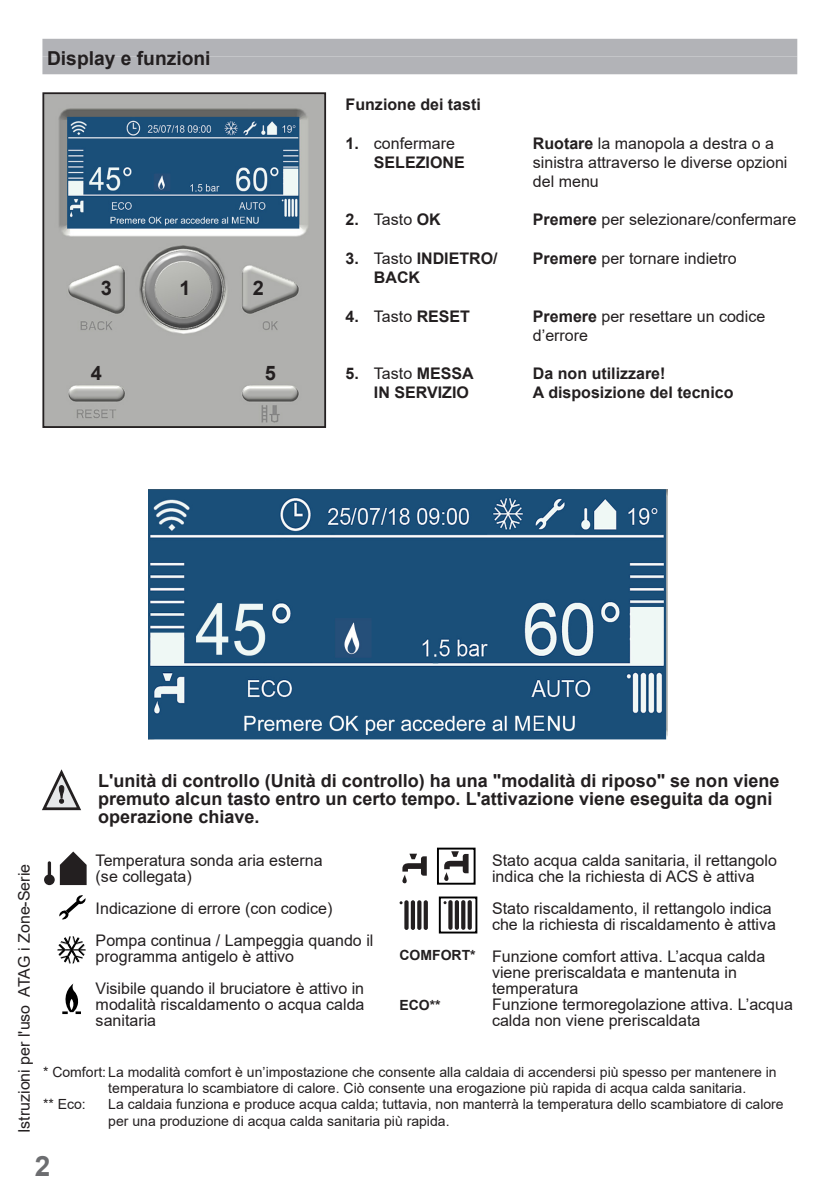
<style>
.page{position:relative;width:840px;height:1191px;background:#fff}
.page>*{position:absolute;margin:0;border:0;box-sizing:border-box;transform-origin:0 0}
.t1{font:700 28px "Arial";color:#6c6d70}
.Gewone_tekst_Corgi{font:700 20px "Arial";color:#231f20}
.subkop{font:700 19.2px "Arial";color:#231f20}
.LetOp_Corgi{font:700 18px/18px "Arial";color:#231f20}
.Gewone_tekst_Corgi-2{font:16px/16px "Arial";color:#231f20}
.Gewone_tekst_Corgi-3{font:700 16px "Arial";color:#231f20}
.Gewone_tekst_Corgi-4{font:14px/16px "Arial";color:#231f20}
.Gewone_tekst_Corgi-5{font:700 14px "Arial";color:#231f20}
.s1{font-weight:700}
.s2{font-weight:400}
</style>
<div class="page">
<div style="left:42px;top:57px;width:754px;height:17px;background:#b2b3b7"></div>
<div style="left:42px;top:39px;width:754px;height:18px;background:#b2b3b7"></div>
<img style="left:45px;top:95px;width:278px;height:330px">
<div style="left:42px;top:92px;width:284px;height:336px;border:2px solid #231f20"></div>
<img style="left:148px;top:489px;width:519px;height:250px">
<svg style="left:42px;top:769px;width:39px;height:41px"></svg>
<svg style="left:402px;top:853px;width:24px;height:31px"></svg>
<svg style="left:59px;top:895px;width:27px;height:25px"></svg>
<svg style="left:62px;top:983px;width:19px;height:31px"></svg>
<svg style="left:404px;top:900px;width:4px;height:30px"></svg>
<div style="left:410px;top:900px;width:5px;height:30px;background:#231f20;border-radius:2px"></div>
<svg style="left:417px;top:900px;width:4px;height:30px"></svg>
<svg style="left:423px;top:900px;width:4px;height:30px"></svg>
<svg style="left:58px;top:936px;width:27px;height:28px"></svg>
<svg style="left:444px;top:851px;width:24px;height:30px"></svg>
<div style="left:436px;top:847px;width:39px;height:37px;border:2px solid #000"></div>
<svg style="left:448px;top:900px;width:4px;height:29px"></svg>
<svg style="left:454px;top:900px;width:4px;height:29px"></svg>
<svg style="left:461px;top:900px;width:4px;height:29px"></svg>
<svg style="left:467px;top:900px;width:4px;height:29px"></svg>
<div style="left:438px;top:896px;width:39px;height:37px;border:2px solid #000"></div>
<svg style="left:44px;top:851px;width:43px;height:34px"></svg>
<p class="subkop" style="left:47px;top:45px;width:165px">Display e funzioni</p>
<p class="Gewone_tekst_Corgi" style="left:101px;top:273px;width:13px">3</p>
<p class="Gewone_tekst_Corgi" style="left:179px;top:273px;width:13px">1</p>
<p class="Gewone_tekst_Corgi" style="left:253px;top:273px;width:13px">2</p>
<p class="Gewone_tekst_Corgi" style="left:91px;top:358px;width:13px">4</p>
<p class="Gewone_tekst_Corgi" style="left:265px;top:358px;width:13px">5</p>
<p class="Gewone_tekst_Corgi-3" style="left:345px;top:93px;width:137px">Funzione dei tasti</p>
<p class="Gewone_tekst_Corgi-2" style="left:345px;top:135px;width:111px"><span class="s1">1.</span> confermare</p>
<p class="Gewone_tekst_Corgi-2" style="left:532px;top:135px;width:242px"><span class="s1">Ruotare</span> la manopola a destra o a</p>
<p class="Gewone_tekst_Corgi-3" style="left:374px;top:151px;width:92px">SELEZIONE</p>
<p class="Gewone_tekst_Corgi-2" style="left:532px;top:152px;width:256px;line-height:19.2px">sinistra attraverso le diverse opzioni del menu</p>
<p class="Gewone_tekst_Corgi-2" style="left:345px;top:212px;width:96px"><span class="s1">2.</span> Tasto <span class="s1">OK</span></p>
<p class="Gewone_tekst_Corgi-2" style="left:532px;top:212px;width:265px"><span class="s1">Premere</span> per selezionare/confermare</p>
<p class="Gewone_tekst_Corgi-3" style="left:345px;top:247px;width:153px">3. <span class="s2">Tasto</span> INDIETRO/</p>
<p class="Gewone_tekst_Corgi-2" style="left:532px;top:250px;width:205px"><span class="s1">Premere</span> per tornare indietro</p>
<p class="Gewone_tekst_Corgi-3" style="left:374px;top:266px;width:48px">BACK</p>
<p class="Gewone_tekst_Corgi-3" style="left:345px;top:304px;width:126px">4. <span class="s2">Tasto</span> RESET</p>
<p class="Gewone_tekst_Corgi-2" style="left:532px;top:306px;width:234px;line-height:19.2px"><span class="s1">Premere</span> per resettare un codice d’errore</p>
<p class="Gewone_tekst_Corgi-3" style="left:345px;top:362px;width:129px">5. <span class="s2">Tasto</span> MESSA</p>
<p class="Gewone_tekst_Corgi-3" style="left:532px;top:362px;width:134px">Da non utilizzare!</p>
<p class="Gewone_tekst_Corgi-3" style="left:374px;top:381px;width:96px">IN SERVIZIO</p>
<p class="Gewone_tekst_Corgi-3" style="left:532px;top:381px;width:202px">A disposizione del tecnico</p>
<p class="Gewone_tekst_Corgi-2" style="left:16px;top:1133px;width:271px;rotate:-90deg">Istruzioni per l'uso ATAG i Zone-Serie</p>
<p class="LetOp_Corgi" style="left:98px;top:771px;width:682px">L'unità di controllo (Unità di controllo) ha una "modalità di riposo" se non viene premuto alcun tasto entro un certo tempo. L'attivazione viene eseguita da ogni operazione chiave.</p>
<p class="Gewone_tekst_Corgi-2" style="left:96px;top:851px;width:228px">Temperatura sonda aria esterna</p>
<p class="Gewone_tekst_Corgi-2" style="left:96px;top:867px;width:98px">(se collegata)</p>
<p class="Gewone_tekst_Corgi-2" style="left:96px;top:899px;width:238px">Indicazione di errore (con codice)</p>
<p class="Gewone_tekst_Corgi-2" style="left:96px;top:931px;width:279px">Pompa continua / Lampeggia quando il programma antigelo è attivo</p>
<p class="Gewone_tekst_Corgi-2" style="left:96px;top:979px;width:270px;text-align:justify">Visibile quando il bruciatore è attivo in modalità riscaldamento o acqua calda sanitaria</p>
<p class="Gewone_tekst_Corgi-2" style="left:492px;top:851px;width:286px">Stato acqua calda sanitaria, il rettangolo indica che la richiesta di ACS è attiva</p>
<p class="Gewone_tekst_Corgi-2" style="left:492px;top:899px;width:285px">Stato riscaldamento, il rettangolo indica che la richiesta di riscaldamento è attiva</p>
<p class="Gewone_tekst_Corgi-2" style="left:492px;top:947px;width:275px">Funzione comfort attiva. L’acqua calda viene preriscaldata e mantenuta in temperatura</p>
<p class="Gewone_tekst_Corgi-2" style="left:492px;top:995px;width:302px">Funzione termoregolazione attiva. L’acqua calda non viene preriscaldata</p>
<p class="Gewone_tekst_Corgi-5" style="left:399px;top:945px;width:78px">COMFORT*</p>
<p class="Gewone_tekst_Corgi-5" style="left:399px;top:995px;width:43px">ECO**</p>
<p class="Gewone_tekst_Corgi-4" style="left:108px;top:1064px;width:669px;text-indent:-65px">* Comfort: La modalità comfort è un’impostazione che consente alla caldaia di accendersi più spesso per mantenere in temperatura lo scambiatore di calore. Ciò consente una erogazione più rapida di acqua calda sanitaria.</p>
<p class="Gewone_tekst_Corgi-4" style="left:43px;top:1096px;width:44px">** Eco:</p>
<p class="Gewone_tekst_Corgi-4" style="left:108px;top:1096px;width:676px;line-height:16.8px">La caldaia funziona e produce acqua calda; tuttavia, non manterrà la temperatura dello scambiatore di calore per una produzione di acqua calda sanitaria più rapida.</p>
<h1 class="t1" style="left:35px;top:1146px;width:17px">2</h1>
</div>
